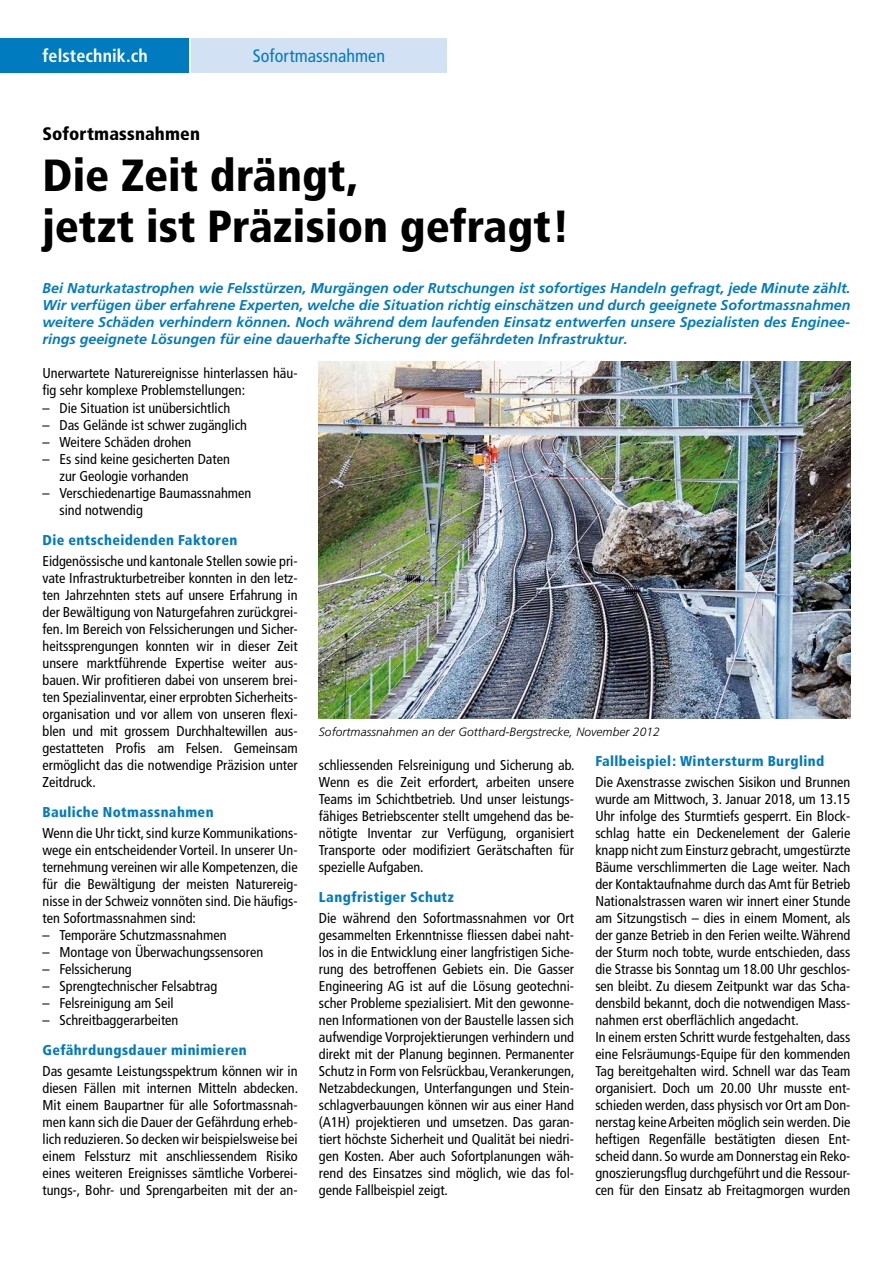
<style>
.page{position:relative;width:893px;height:1263px;background:#fff}
.page>*{position:absolute;margin:0;border:0;box-sizing:border-box;transform-origin:0 0}
.t1{font:900 condensed 45px/51px "Frutiger";color:#000}
.t2{font:condensed 18px "Frutiger";letter-spacing:.005em;color:#007bc0}
.t3{font:900 condensed 18px "Frutiger";letter-spacing:.01em;color:#000}
.t4{font:700 condensed 18px "Frutiger";letter-spacing:.005em;color:#fff}
.t5{font:condensed 14.25px/17px "Frutiger";color:#000;text-align:justify}
.t6{font:italic 700 14.25px/17px "Frutiger";color:#007bc0;text-align:justify}
.t7{font:900 condensed 14.25px "Frutiger";letter-spacing:.03em;color:#007bc0}
.t8{font:italic 300 12px "Frutiger";letter-spacing:.005em;color:#000}
</style>
<div class="page">
<div style="left:191px;top:38px;width:255px;height:34px;background:#d2e2f4"></div>
<div style="left:0;top:38px;width:189px;height:34px;background:#007bc0"></div>
<img style="left:319px;top:361px;width:531px;height:358px">
<p class="t4" style="left:43px;top:45px;width:107px">felstechnik.ch</p>
<p class="t2" style="left:253px;top:45px;width:134px">Sofortmassnahmen</p>
<p class="t3" style="left:43px;top:123px;width:159px">Sofortmassnahmen</p>
<h1 class="t1" style="left:43px;top:150px;width:528px">Die Zeit drängt,<br>jetzt ist Präzision gefragt!</h1>
<p class="t6" style="left:43px;top:280px;width:809px">Bei Naturkatastrophen wie Felsstürzen, Murgängen oder Rutschungen ist sofortiges Handeln gefragt, jede Minute zählt.<br>Wir verfügen über erfahrene Experten, welche die Situation richtig einschätzen und durch geeignete Sofortmassnahmen weitere Schäden verhindern können. Noch während dem laufenden Einsatz entwerfen unsere Spezialisten des Enginee&shy;rings geeignete Lösungen für eine dauerhafte Sicherung der gefährdeten Infrastruktur.</p>
<p class="t5" style="left:43px;top:365px;width:257px">Unerwartete Naturereignisse hinterlassen häu&shy;fig sehr komplexe Problemstellungen:</p>
<p class="t5" style="left:43px;top:399px;width:189px">– Die Situation ist unübersichtlich</p>
<p class="t5" style="left:43px;top:416px;width:206px">– Das Gelände ist schwer zugänglich</p>
<p class="t5" style="left:43px;top:433px;width:150px">– Weitere Schäden drohen</p>
<p class="t5" style="left:60px;top:450px;width:172px;text-indent:-17px">– Es sind keine gesicherten Daten zur Geologie vorhanden</p>
<p class="t5" style="left:60px;top:484px;width:193px;text-indent:-17px">– Verschiedenartige Baumassnahmen sind notwendig</p>
<p class="t7" style="left:43px;top:531px;width:196px">Die entscheidenden Faktoren</p>
<p class="t5" style="left:43px;top:552px;width:257px">Eidgenössische und kantonale Stellen sowie pri&shy;vate Infrastrukturbetreiber konnten in den letz&shy;ten Jahrzehnten stets auf unsere Erfahrung in der Bewältigung von Naturgefahren zurückgrei&shy;fen. Im Bereich von Felssicherungen und Sicher&shy;heitssprengungen konnten wir in dieser Zeit unsere marktführende Expertise weiter aus&shy;bauen. Wir profitieren dabei von unserem brei&shy;ten Spezialinventar, einer erprobten Sicherheits&shy;organisation und vor allem von unseren flexi&shy;blen und mit grossem Durchhaltewillen aus&shy;gestatteten Profis am Felsen. Gemeinsam ermöglicht das die notwendige Präzision unter Zeitdruck.</p>
<p class="t7" style="left:43px;top:804px;width:173px">Bauliche Notmassnahmen</p>
<p class="t5" style="left:43px;top:824px;width:257px">Wenn die Uhr tickt, sind kurze Kommunikations&shy;wege ein entscheidender Vorteil. In unserer Un&shy;ternehmung vereinen wir alle Kompetenzen, die für die Bewältigung der meisten Naturereig&shy;nisse in der Schweiz vonnöten sind. Die häufigs&shy;ten Sofortmassnahmen sind:</p>
<p class="t5" style="left:43px;top:927px;width:186px">– Temporäre Schutzmassnahmen</p>
<p class="t5" style="left:43px;top:944px;width:222px">– Montage von Überwachungssensoren</p>
<p class="t5" style="left:43px;top:961px;width:91px">– Felssicherung</p>
<p class="t5" style="left:43px;top:978px;width:176px">– Sprengtechnischer Felsabtrag</p>
<p class="t5" style="left:43px;top:995px;width:133px">– Felsreinigung am Seil</p>
<p class="t5" style="left:43px;top:1012px;width:137px">– Schreitbaggerarbeiten</p>
<p class="t7" style="left:43px;top:1042px;width:206px">Gefährdungsdauer minimieren</p>
<p class="t5" style="left:43px;top:1063px;width:257px">Das gesamte Leistungsspektrum können wir in diesen Fällen mit internen Mitteln abdecken.<br>Mit einem Baupartner für alle Sofortmassnah&shy;men kann sich die Dauer der Gefährdung erheb&shy;lich reduzieren. So decken wir beispielsweise bei einem Felssturz mit anschliessendem Risiko eines weiteren Ereignisses sämtliche Vorberei&shy;tungs-, Bohr- und Sprengarbeiten mit der an-</p>
<p class="t8" style="left:319px;top:725px;width:342px">Sofortmassnahmen an der Gotthard-Bergstrecke, November 2012</p>
<p class="t5" style="left:319px;top:757px;width:257px">schliessenden Felsreinigung und Sicherung ab.<br>Wenn es die Zeit erfordert, arbeiten unsere Teams im Schichtbetrieb. Und unser leistungs&shy;fähiges Betriebscenter stellt umgehend das be&shy;nötigte Inventar zur Verfügung, organisiert Transporte oder modifiziert Gerätschaften für spezielle Aufgaben.</p>
<p class="t7" style="left:319px;top:889px;width:136px">Langfristiger Schutz</p>
<p class="t5" style="left:319px;top:910px;width:257px">Die während den Sofortmassnahmen vor Ort gesammelten Erkenntnisse fliessen dabei naht&shy;los in die Entwicklung einer langfristigen Siche&shy;rung des betroffenen Gebiets ein. Die Gasser Engineering AG ist auf die Lösung geotechni&shy;scher Probleme spezialisiert. Mit den gewonne&shy;nen Informationen von der Baustelle lassen sich aufwendige Vorprojektierungen verhindern und direkt mit der Planung beginnen. Permanenter Schutz in Form von Felsrückbau, Verankerungen, Netzabdeckungen, Unterfangungen und Stein&shy;schlagverbauungen können wir aus einer Hand (A1H) projektieren und umsetzen. Das garan&shy;tiert höchste Sicherheit und Qualität bei niedri&shy;gen Kosten. Aber auch Sofortplanungen wäh&shy;rend des Einsatzes sind möglich, wie das fol&shy;gende Fallbeispiel zeigt.</p>
<p class="t7" style="left:595px;top:752px;width:231px">Fallbeispiel: Wintersturm Burglind</p>
<p class="t5" style="left:595px;top:773px;width:257px;text-align:left">Die Axenstrasse zwischen Sisikon und Brunnen wurde am Mittwoch, 3. Januar 2018, um 13.15<br>Uhr infolge des Sturmtiefs gesperrt. Ein Block&shy;schlag hatte ein Deckenelement der Galerie knapp nicht zum Einsturz gebracht, umgestürzte Bäume verschlimmerten die Lage weiter. Nach der Kontaktaufnahme durch das Amt für Betrieb Nationalstrassen waren wir innert einer Stunde am Sitzungstisch – dies in einem Moment, als der ganze Betrieb in den Ferien weilte. Während der Sturm noch tobte, wurde entschieden, dass die Strasse bis Sonntag um 18.00 Uhr geschlos&shy;sen bleibt. Zu diesem Zeitpunkt war das Scha&shy;densbild bekannt, doch die notwendigen Mass&shy;nahmen erst oberflächlich angedacht.<br>In einem ersten Schritt wurde festgehalten, dass eine Felsräumungs-Equipe für den kommenden Tag bereitgehalten wird. Schnell war das Team organisiert. Doch um 20.00 Uhr musste ent&shy;schieden werden, dass physisch vor Ort am Don&shy;nerstag keine Arbeiten möglich sein werden. Die heftigen Regenfälle bestätigten diesen Ent&shy;scheid dann. So wurde am Donnerstag ein Reko&shy;gnoszierungsflug durchgeführt und die Ressour&shy;cen für den Einsatz ab Freitagmorgen wurden</p>
</div>
